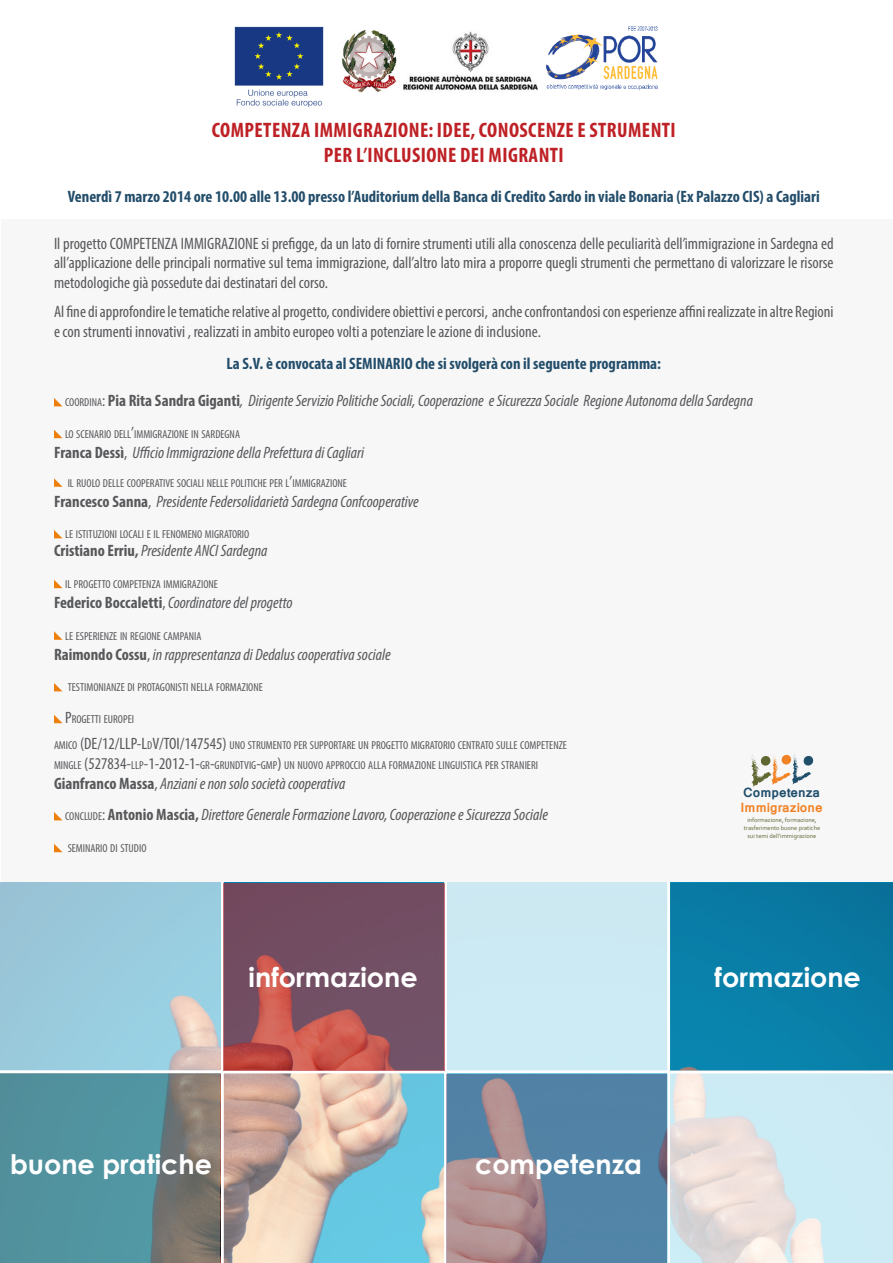
<style>
.page{position:relative;width:893px;height:1263px;background:#fff}
.page>*{position:absolute;margin:0;border:0;box-sizing:border-box;transform-origin:0 0}
.t1{font:700 27px "Century Gothic";color:#fff}
.t2{font:700 condensed 21px "Myriad Pro";letter-spacing:.02em;color:#be2125}
.t3{font:condensed 16.5px/19.8px "Myriad Pro";color:#57585a;text-align:justify}
.t4{font:italic condensed 16.5px "Myriad Pro";color:#57585a}
.t5{font:700 condensed 16.5px "Myriad Pro";color:#234d6a}
.t6{font:700 12.6px/15.1px "Mangal";color:#f18326}
.t7{font:condensed 11.55px "Myriad Pro";color:#57585a}
.t8{font:6.3px/7.5px "Corbel";color:#616731;text-align:center}
.s1{font-style:normal;font-size:11.55px}
.s2{font-style:normal}
.s3{font-weight:700;font-style:normal}
.s4{font-size:16.5px}
.s5{color:#1f4e6b}
</style>
<div class="page">
<div style="left:1px;top:220px;width:892px;height:899px;background:#f7f7f8"></div>
<svg style="left:0;top:883px;width:221px;height:187px;background:#9ecadb"></svg>
<svg style="left:224px;top:1073px;width:220px;height:190px;background:#b1bdbb"></svg>
<div style="left:445px;top:883px;width:224px;height:189px;background:#cceaf4"></div>
<svg style="left:670px;top:1073px;width:223px;height:190px;background:#d9e6ea"></svg>
<hr style="left:0;top:1070px;width:893px;height:3px;background:#fff">
<hr style="left:667px;top:883px;width:3px;height:380px;background:#fff">
<hr style="left:444px;top:883px;width:3px;height:380px;background:#fff">
<hr style="left:221px;top:883px;width:3px;height:380px;background:#fff">
<img style="left:403px;top:31px;width:135px;height:59px">
<img style="left:342px;top:30px;width:55px;height:63px">
<img style="left:235px;top:26px;width:88px;height:80px">
<img style="left:545px;top:26px;width:113px;height:65px">
<svg style="left:54px;top:398px;width:8px;height:8px"></svg>
<svg style="left:54px;top:430px;width:9px;height:8px"></svg>
<svg style="left:54px;top:478px;width:9px;height:9px"></svg>
<svg style="left:54px;top:530px;width:8px;height:8px"></svg>
<svg style="left:54px;top:580px;width:9px;height:8px"></svg>
<svg style="left:54px;top:631px;width:9px;height:9px"></svg>
<svg style="left:54px;top:683px;width:8px;height:8px"></svg>
<svg style="left:54px;top:715px;width:8px;height:8px"></svg>
<svg style="left:54px;top:812px;width:8px;height:8px"></svg>
<svg style="left:54px;top:844px;width:8px;height:8px"></svg>
<svg style="left:223px;top:883px;width:221px;height:187px;background:#85505e"></svg>
<svg style="left:446px;top:1074px;width:221px;height:189px;background:#6e869e"></svg>
<svg style="left:0;top:1074px;width:220px;height:189px;background:#5b8b93"></svg>
<div style="left:671px;top:883px;width:222px;height:188px;background:#097da7"></div>
<svg style="left:750px;top:754px;width:64px;height:33px"></svg>
<p class="t2" style="left:212px;top:117px;width:465px">COMPETENZA IMMIGRAZIONE: IDEE, CONOSCENZE E STRUMENTI</p>
<p class="t2" style="left:324px;top:142px;width:242px">PER L’INCLUSIONE DEI MIGRANTI</p>
<p class="t5" style="left:68px;top:186px;width:753px">Venerdì 7 marzo 2014 ore 10.00 alle 13.00 presso l’Auditorium della Banca di Credito Sardo in viale Bonaria (Ex Palazzo CIS) a Cagliari</p>
<p class="t3" style="left:54px;top:233px;width:781px">Il progetto COMPETENZA IMMIGRAZIONE si prefigge, da un lato di fornire strumenti utili alla conoscenza delle peculiarità dell’immigrazione in Sardegna ed all’applicazione delle principali normative sul tema immigrazione, dall’altro lato mira a proporre quegli strumenti che permettano di valorizzare le risorse metodologiche già possedute dai destinatari del corso.</p>
<p class="t3" style="left:54px;top:301px;width:781px">Al fine di approfondire le tematiche relative al progetto, condividere obiettivi e percorsi, anche confrontandosi con esperienze affini realizzate in altre Regioni e con strumenti innovativi , realizzati in ambito europeo volti a potenziare le azione di inclusione.</p>
<p class="t5" style="left:227px;top:353px;width:436px">La S.V. è convocata al SEMINARIO che si svolgerà con il seguente programma:</p>
<p class="t4" style="left:65px;top:391px;width:689px"><span class="s1">COORDINA</span><span class="s2">:</span> <span class="s3">Pia Rita Sandra Giganti</span>, Dirigente Servizio Politiche Sociali, Cooperazione e Sicurezza Sociale Regione Autonoma della Sardegna</p>
<p class="t7" style="left:65px;top:427px;width:176px">LO SCENARIO DELL<span class="s4">’</span>IMMIGRAZIONE IN SARDEGNA</p>
<p class="t4" style="left:54px;top:443px;width:312px"><span class="s3">Franca Dessì</span><span class="s2">,</span> Ufficio Immigrazione della Prefettura di Cagliari</p>
<p class="t7" style="left:68px;top:476px;width:281px">IL RUOLO DELLE COOPERATIVE SOCIALI NELLE POLITICHE PER L<span class="s4">’</span>IMMIGRAZIONE</p>
<p class="t4" style="left:54px;top:491px;width:366px"><span class="s3">Francesco Sanna</span><span class="s2">,</span> Presidente Federsolidarietà Sardegna Confcooperative</p>
<p class="t7" style="left:65px;top:528px;width:186px">LE ISTITUZIONI LOCALI E IL FENOMENO MIGRATORIO</p>
<p class="t4" style="left:54px;top:541px;width:215px"><span class="s3">Cristiano Erriu,</span> Presidente ANCI Sardegna</p>
<p class="t7" style="left:65px;top:577px;width:154px">IL PROGETTO COMPETENZA IMMIGRAZIONE</p>
<p class="t4" style="left:54px;top:593px;width:240px"><span class="s3">Federico Boccaletti</span><span class="s2">,</span> Coordinatore del progetto</p>
<p class="t7" style="left:65px;top:629px;width:138px">LE ESPERIENZE IN REGIONE CAMPANIA</p>
<p class="t4" style="left:54px;top:644px;width:338px"><span class="s3">Raimondo Cossu</span><span class="s2">,</span> in rappresentanza di Dedalus cooperativa sociale</p>
<p class="t7" style="left:68px;top:681px;width:197px">TESTIMONIANZE DI PROTAGONISTI NELLA FORMAZIONE</p>
<p class="t7" style="left:65px;top:712px;width:71px"><span class="s4">P</span>ROGETTI EUROPEI</p>
<p class="t7" style="left:54px;top:738px;width:514px">AMICO <span class="s4">(DE/12/LLP-L</span>D<span class="s4">V/TOI/147545)</span> UNO STRUMENTO PER SUPPORTARE UN PROGETTO MIGRATORIO CENTRATO SULLE COMPETENZE</p>
<p class="t7" style="left:54px;top:758px;width:486px">MINGLE <span class="s4">(527834-</span>LLP<span class="s4">-1-2012-1-</span>GR<span class="s4">-</span>GRUNDTVIG<span class="s4">-</span>GMP<span class="s4">)</span> UN NUOVO APPROCCIO ALLA FORMAZIONE LINGUISTICA PER STRANIERI</p>
<p class="t4" style="left:54px;top:773px;width:293px"><span class="s3">Gianfranco Massa</span><span class="s2">,</span> Anziani e non solo società cooperativa</p>
<p class="t4" style="left:65px;top:805px;width:484px"><span class="s1">CONCLUDE</span><span class="s2">:</span> <span class="s3">Antonio Mascia,</span> Direttore Generale Formazione Lavoro, Cooperazione e Sicurezza Sociale</p>
<p class="t7" style="left:68px;top:841px;width:80px">SEMINARIO DI STUDIO</p>
<p class="t6" style="left:741px;top:784px;width:83px"><span class="s5">Competenza<br></span>Immigrazione</p>
<p class="t8" style="left:744px;top:816px;width:78px">informazione, formazione, trasferimento buone pratiche sui temi dell’immigrazione</p>
<p class="t1" style="left:249px;top:957px;width:171px">informazione</p>
<p class="t1" style="left:10px;top:1144px;width:203px">buone pratiche</p>
<p class="t1" style="left:475px;top:1144px;width:168px">competenza</p>
<p class="t1" style="left:715px;top:957px;width:148px">formazione</p>
</div>
